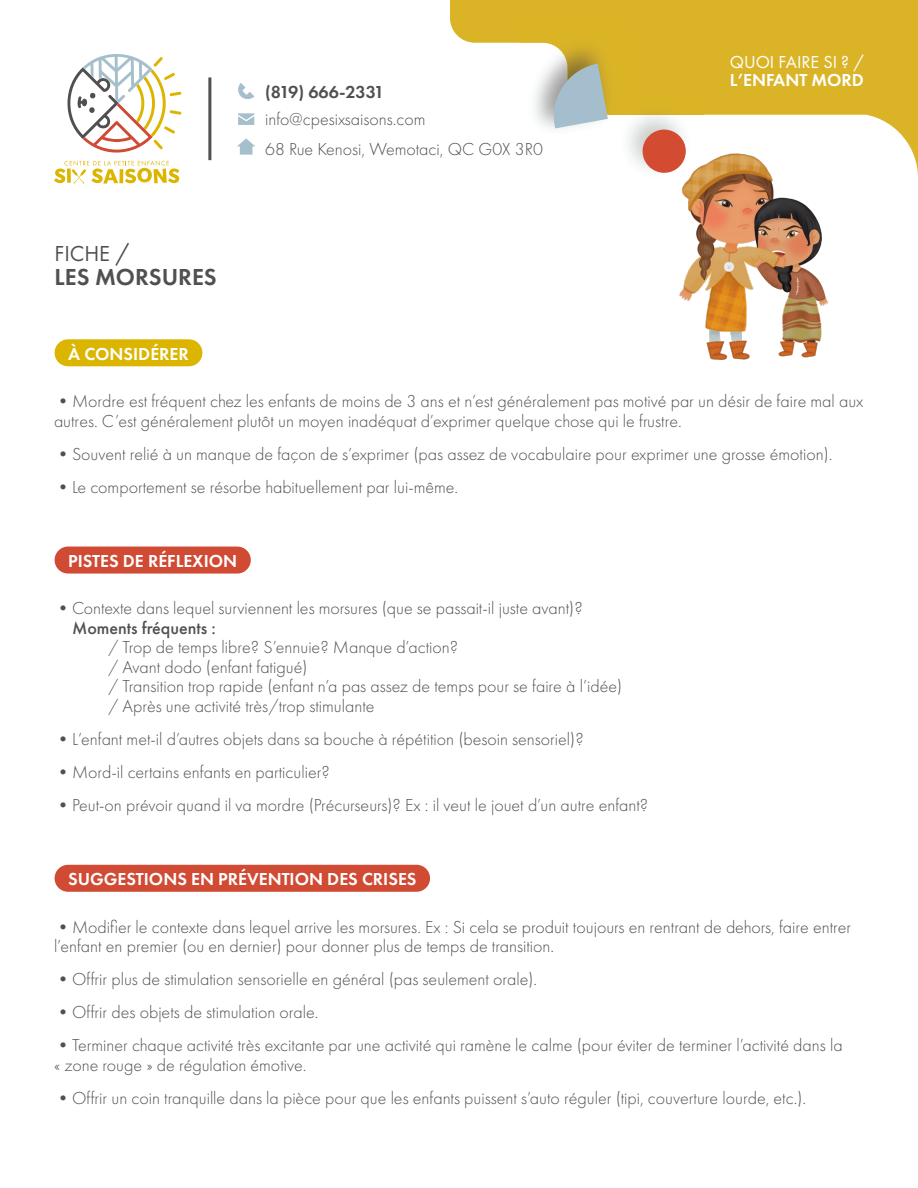
<style>
.page{position:relative;width:918px;height:1188px;background:#fff}
.page>*{position:absolute;margin:0;border:0;box-sizing:border-box;transform-origin:0 0}
.t1{font:600 24px "Futura PT";color:#505050}
.t2{font:22.5px "Futura PT";color:#505050}
.Basic{font:300 18px/19.5px "Futura PT";color:#505050}
.t3{font:600 18px "Futura PT";color:#fff}
.t4{font:18px "Futura PT";color:#fff}
.t5{font:600 18px "Futura PT";letter-spacing:-.01em;color:#505050}
.s1{font-size:24px}
.s2{color:#fff}
.s3{font-weight:500}
</style>
<div class="page">
<svg style="left:450px;top:0;width:468px;height:175px;fill:#dab426"></svg>
<img style="left:608px;top:115px;width:95px;height:60px">
<div style="left:625px;top:95px;width:78px;height:20px;background:#dbb426"></div>
<div style="left:643px;top:130px;width:43px;height:43px;background:#d34c31;border-radius:50%"></div>
<img style="left:519px;top:115px;width:89px;height:31px">
<img style="left:519px;top:29px;width:106px;height:86px">
<img style="left:608px;top:95px;width:17px;height:51px">
<svg style="left:549px;top:64px;width:59px;height:64px;background:#b2beba"></svg>
<svg style="left:54px;top:160px;width:125px;height:24px"></svg>
<svg style="left:67px;top:54px;width:115px;height:99px"></svg>
<div style="left:55px;top:339px;width:147px;height:27px;background:#dbb500;border-radius:14px"></div>
<div style="left:55px;top:547px;width:196px;height:27px;background:#d14a33;border-radius:14px"></div>
<hr style="left:208px;top:77px;width:3px;height:83px;background:#4f4f4f">
<svg style="left:238px;top:83px;width:16px;height:16px"></svg>
<svg style="left:238px;top:113px;width:16px;height:12px"></svg>
<svg style="left:237px;top:138px;width:18px;height:17px"></svg>
<div style="left:55px;top:865px;width:375px;height:27px;background:#d14a33;border-radius:14px"></div>
<img style="left:680px;top:154px;width:147px;height:206px">
<p class="t2" style="left:55px;top:240px;width:77px">FICHE <span class="s1">/</span></p>
<p class="t1" style="left:55px;top:262px;width:164px">LES MORSURES</p>
<p class="t3" style="left:68px;top:342px;width:122px">À CONSIDÉRER</p>
<p class="t5" style="left:265px;top:81px;width:121px">(819) 666-2331</p>
<p class="Basic" style="left:265px;top:109px;width:162px">info@cpesixsaisons.com</p>
<p class="Basic" style="left:265px;top:139px;width:279px">68 Rue Kenosi, Wemotaci, QC G0X 3R0</p>
<p class="t4" style="left:730px;top:51px;width:136px">QUOI FAIRE SI ? /</p>
<p class="t3" style="left:730px;top:68px;width:136px">L’ENFANT MORD</p>
<p class="Basic" style="left:54px;top:391px;width:811px">•Mordre est fréquent chez les enfants de moins de 3 ans et n’est généralement pas motivé par un désir de faire mal aux autres. C’est généralement plutôt un moyen inadéquat d’exprimer quelque chose qui le frustre.</p>
<p class="Basic" style="left:54px;top:444px;width:780px">•Souvent relié à un manque de façon de s’exprimer (pas assez de vocabulaire pour exprimer une grosse émotion).</p>
<p class="Basic" style="left:54px;top:477px;width:406px">•Le comportement se résorbe habituellement par lui-même.</p>
<p class="t3" style="left:68px;top:550px;width:171px">PISTES DE RÉFLEXION</p>
<p class="Basic" style="left:54px;top:599px;width:530px">•Contexte dans lequel surviennent les morsures (que se passait-il juste avant)?</p>
<p class="Basic" style="left:108px;top:618px;width:516px;text-indent:-54px"><span class="s2">•</span><span class="s3">Moments fréquents :<br></span>/ Trop de temps libre? S’ennuie? Manque d’action?<br>/ Avant dodo (enfant fatigué)<br>/ Transition trop rapide (enfant n’a pas assez de temps pour se faire à l’idée) / Après une activité très/trop stimulante</p>
<p class="Basic" style="left:54px;top:729px;width:531px">•L’enfant met-il d’autres objets dans sa bouche à répétition (besoin sensoriel)?</p>
<p class="Basic" style="left:54px;top:762px;width:277px">•Mord-il certains enfants en particulier?</p>
<p class="Basic" style="left:54px;top:795px;width:596px">•Peut-on prévoir quand il va mordre (Précurseurs)? Ex : il veut le jouet d’un autre enfant?</p>
<p class="t3" style="left:68px;top:868px;width:350px">SUGGESTIONS EN PRÉVENTION DES CRISES</p>
<p class="Basic" style="left:54px;top:917px;width:799px">•Modifier le contexte dans lequel arrive les morsures. Ex : Si cela se produit toujours en rentrant de dehors, faire entrer l’enfant en premier (ou en dernier) pour donner plus de temps de transition.</p>
<p class="Basic" style="left:54px;top:969px;width:485px">•Offrir plus de stimulation sensorielle en général (pas seulement orale).</p>
<p class="Basic" style="left:54px;top:1002px;width:266px">•Offrir des objets de stimulation orale.</p>
<p class="Basic" style="left:54px;top:1035px;width:790px">•Terminer chaque activité très excitante par une activité qui ramène le calme (pour éviter de terminer l’activité dans la « zone rouge » de régulation émotive.</p>
<p class="Basic" style="left:54px;top:1088px;width:754px">•Offrir un coin tranquille dans la pièce pour que les enfants puissent s’auto réguler (tipi, couverture lourde, etc.).</p>
</div>
